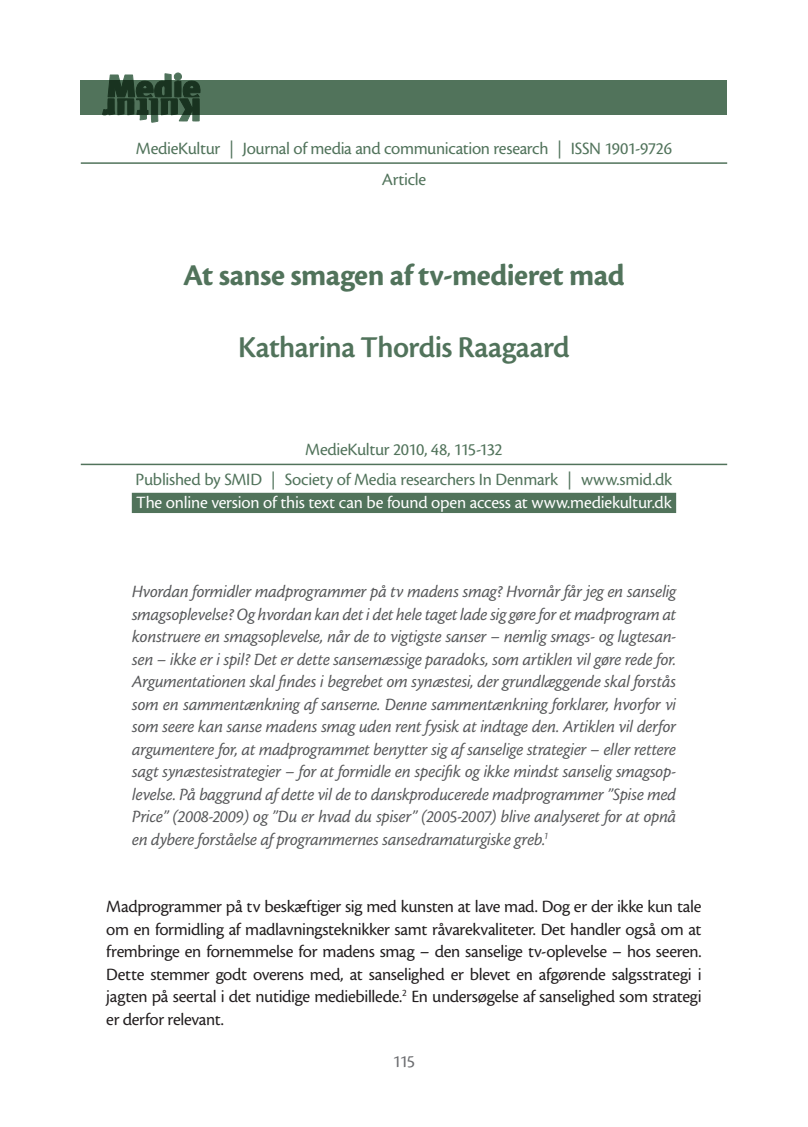
<style>
.page{position:relative;width:808px;height:1127px;background:#fff}
.page>*{position:absolute;margin:0;border:0;box-sizing:border-box;transform-origin:0 0}
.t1{font:31.5px "Cronos MM 700 21";letter-spacing:-.015em;color:#51735b}
.t2{font:31.5px "Cronos MM 574 21";letter-spacing:-.015em;color:#51735b}
.t3{font:18px/22.5px "Cronos MM It 408 12";letter-spacing:-.015em;color:#57585a;text-align:justify}
.t4{font:18px/22.5px "Cronos MM 408 12";letter-spacing:-.02em;color:#231f20;text-align:justify}
.t5{font:18px/31.2px "Cronos MM 408 12";letter-spacing:-.02em;color:#51735b;text-align:center}
.t6{font:18px "Cronos MM 408 12";letter-spacing:-.015em;color:#fff}
.t7{font:18px "Cronos MM 408 12";color:#6c6d70}
</style>
<div class="page">
<hr style="left:81px;top:162px;width:646px;height:2px;background:#51735b">
<hr style="left:81px;top:464px;width:646px;height:1px;background:#51735b">
<div style="left:132px;top:493px;width:544px;height:20px;background:#51735b"></div>
<div style="left:81px;top:81px;width:646px;height:34px;background:#51735b"></div>
<svg style="left:102px;top:73px;width:98px;height:49px"></svg>
<p class="t5" style="left:136px;top:133px;width:537px">MedieKultur | Journal of media and communication research | ISSN 1901-9726<br>Article</p>
<h1 class="t1" style="left:183px;top:258px;width:443px">At sanse smagen af tv-medieret mad</h1>
<h1 class="t2" style="left:238px;top:330px;width:333px">Katharina Thordis Raagaard</h1>
<p class="t5" style="left:305px;top:434px;width:199px">MedieKultur 2010, 48, 115-132</p>
<p class="t5" style="left:136px;top:464px;width:538px">Published by SMID | Society of Media researchers In Denmark | www.smid.dk</p>
<p class="t6" style="left:136px;top:493px;width:537px">The online version of this text can be found open access at www.mediekultur.dk</p>
<p class="t3" style="left:132px;top:580px;width:546px">Hvordan formidler madprogrammer på tv madens smag? Hvornår får jeg en sanselig smagsoplevelse? Og hvordan kan det i det hele taget lade sig gøre for et madprogram at konstruere en smagsoplevelse, når de to vigtigste sanser – nemlig smags- og lugtesan&shy;sen – ikke er i spil? Det er dette sansemæssige paradoks, som artiklen vil gøre rede for.<br>Argumentationen skal findes i begrebet om synæstesi, der grundlæggende skal forstås som en sammentænkning af sanserne. Denne sammentænkning forklarer, hvorfor vi som seere kan sanse madens smag uden rent fysisk at indtage den. Artiklen vil derfor argumentere for, at madprogrammet benytter sig af sanselige strategier – eller rettere sagt synæstesistrategier – for at formidle en specifik og ikke mindst sanselig smagsop&shy;levelse. På baggrund af dette vil de to danskproducerede madprogrammer ”Spise med Price” (2008-2009) og ”Du er hvad du spiser” (2005-2007) blive analyseret for at opnå en dybere forståelse af programmernes sansedramaturgiske greb.<sup>1</sup></p>
<p class="t4" style="left:106px;top:896px;width:597px">Madprogrammer på tv beskæftiger sig med kunsten at lave mad. Dog er der ikke kun tale om en formidling af madlavningsteknikker samt råvarekvaliteter. Det handler også om at frembringe en fornemmelse for madens smag – den sanselige tv-oplevelse – hos seeren.<br>Dette stemmer godt overens med, at sanselighed er blevet en afgørende salgsstrategi i jagten på seertal i det nutidige mediebillede.<sup>2</sup> En undersøgelse af sanselighed som strategi er derfor relevant.</p>
<p class="t7" style="left:393px;top:1051px;width:24px">115</p>
</div>
